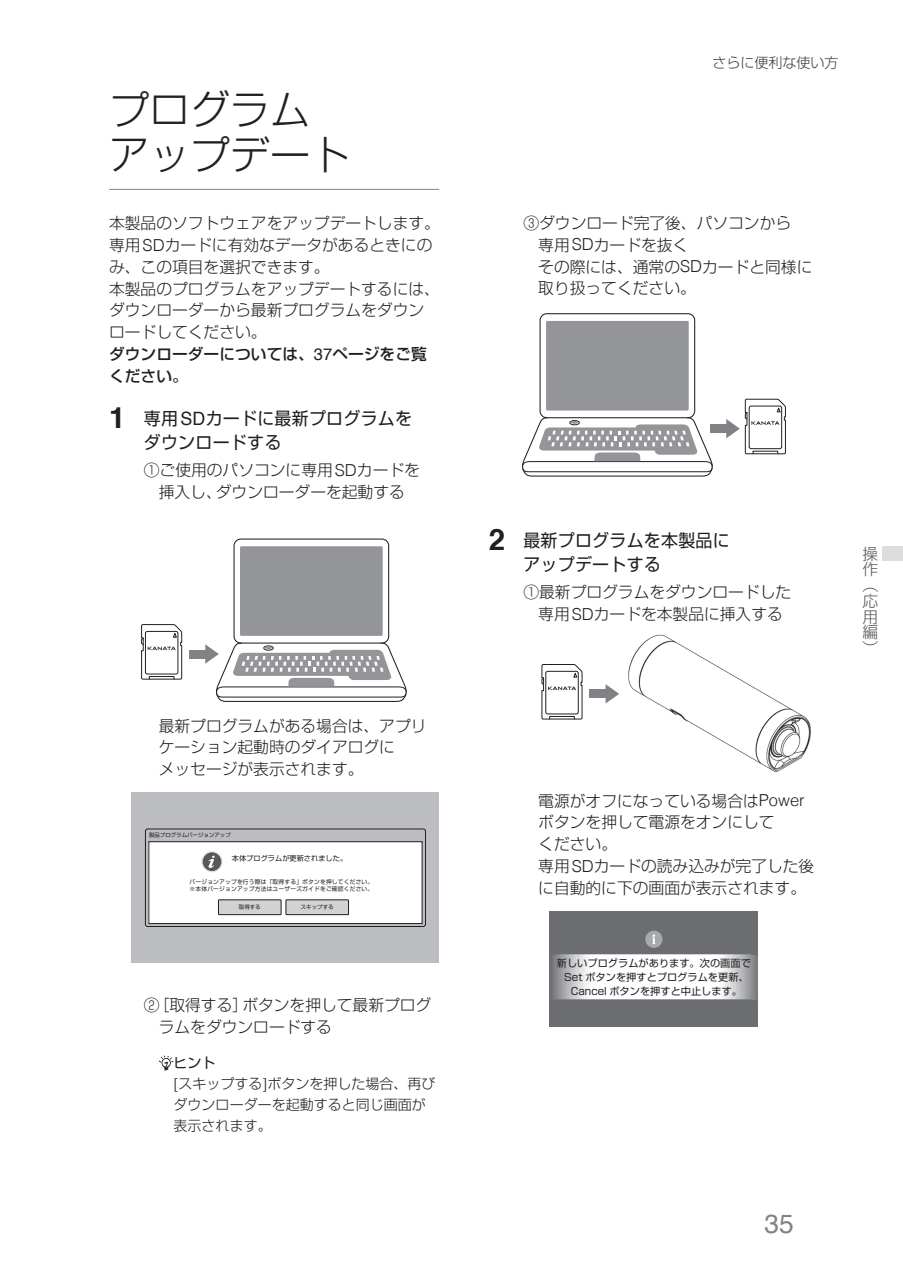
<style>
.page{position:relative;width:903px;height:1275px;background:#fff}
.page>*{position:absolute;margin:0;border:0;box-sizing:border-box;transform-origin:0 0}
.t1{font:300 40.25px/45.5px "Shin Go Pro";color:#231f20}
.t2{font:26.25px "Helvetica";color:#808285}
.t3{font:17.5px/23.6px "Shin Go Pro";letter-spacing:.015em;color:#231f20}
.t4{font:300 15.75px/21.9px "Shin Go Pro";color:#231f20}
.t5{font:300 15.75px "Shin Go Pro";color:#57585a}
.t6{font:300 14px/20.8px "Shin Go Pro";color:#231f20}
.t7{font:300 14px "Shin Go Pro";color:#3e3e3f}
.t8{font:10.15px/14px "Shin Go Pro";color:#231f20;text-align:center}
.t9{font:7.17px "Shin Go Pro";color:#231f20}
.t10{font:5.77px/6.8px "Shin Go Pro";letter-spacing:.03em;color:#231f20}
.t11{font:5.42px "Shin Go Pro";color:#231f20}
.s1{font-family:"Helvetica";font-size:16.45px}
.s2{font-weight:500}
.s3{font-family:"Helvetica";font-weight:400;font-size:16.45px}
.s4{font-family:"Helvetica";font-weight:700;font-size:29.4px}
.s5{font-family:"Helvetica";font-size:18.38px}
.s6{font-weight:400}
.s7{font-family:"Helvetica";font-size:14.7px}
</style>
<div class="page">
<img style="left:628px;top:634px;width:183px;height:138px">
<hr style="left:109px;top:189px;width:330px;height:1px;background:#808285">
<div style="left:233px;top:538px;width:156px;height:106px;border:1px solid #231f20;border-radius:7px"></div>
<div style="left:240px;top:546px;width:143px;height:90px;background:#939598"></div>
<div style="left:189px;top:650px;width:19px;height:8px;background:#808285"></div>
<svg style="left:205px;top:642px;width:202px;height:60px"></svg>
<div style="left:132px;top:792px;width:307px;height:171px;background:#bcbdc0"></div>
<div style="left:145px;top:829px;width:281px;height:98px;border:1px solid #231f20;border-radius:2px"></div>
<div style="left:149px;top:842px;width:273px;height:81px;background:#fff"></div>
<div style="left:149px;top:842px;width:273px;height:82px;border:1px solid #231f20"></div>
<div style="left:218px;top:900px;width:63px;height:15px;background:#d1d2d4"></div>
<div style="left:218px;top:900px;width:63px;height:15px;border:1px solid #231f20"></div>
<div style="left:286px;top:900px;width:62px;height:15px;background:#d1d2d4"></div>
<div style="left:286px;top:900px;width:63px;height:15px;border:1px solid #231f20"></div>
<svg style="left:201px;top:851px;width:22px;height:21px"></svg>
<div style="left:203px;top:852px;width:18px;height:19px;background:#57585a;border-radius:50%"></div>
<svg style="left:208px;top:855px;width:7px;height:13px"></svg>
<svg style="left:159px;top:1056px;width:14px;height:14px"></svg>
<div style="left:539px;top:313px;width:156px;height:105px;border:1px solid #231f20;border-radius:7px"></div>
<div style="left:546px;top:321px;width:143px;height:90px;background:#939598"></div>
<svg style="left:522px;top:417px;width:191px;height:60px"></svg>
<div style="left:710px;top:424px;width:19px;height:9px;background:#808285"></div>
<div style="left:589px;top:689px;width:20px;height:9px;background:#808285"></div>
<svg style="left:605px;top:684px;width:14px;height:19px"></svg>
<div style="left:549px;top:911px;width:209px;height:116px;background:#6c6d70"></div>
<svg style="left:553px;top:954px;width:205px;height:46px;background:#e4e5e6"></svg>
<div style="left:645px;top:931px;width:17px;height:17px;background:#a8a9ad;border-radius:50%"></div>
<svg style="left:652px;top:934px;width:4px;height:10px"></svg>
<svg style="left:141px;top:624px;width:42px;height:56px"></svg>
<svg style="left:726px;top:398px;width:60px;height:57px"></svg>
<svg style="left:541px;top:664px;width:42px;height:56px"></svg>
<div style="left:882px;top:546px;width:21px;height:15px;background:#dcdddf"></div>
<h1 class="t1" style="left:109px;top:82px;width:243px">プログラムアップデート</h1>
<p class="t4" style="left:109px;top:210px;width:332px">本製品のソフトウェアをアップデートします。専用<span class="s1">SD</span>カードに有効なデータがあるときにのみ、この項目を選択できます。<br>本製品のプログラムをアップデートするには、ダウンローダーから最新プログラムをダウンロードしてください。<br><span class="s2">ダウンローダーについては、</span><span class="s3">37</span><span class="s2">ページをご覧ください。</span></p>
<p class="t3" style="left:144px;top:405px;width:270px;text-indent:-35px"><span class="s4">1</span> 専用<span class="s5">SD</span>カードに最新プログラムをダウンロードする</p>
<p class="t4" style="left:144px;top:457px;width:278px;text-align:center">①ご使用のパソコンに専用<span class="s1">SD</span>カードを挿入し、ダウンローダーを起動する</p>
<p class="t4" style="left:159px;top:713px;width:269px">最新プログラムがある場合は、アプリケーション起動時のダイアログに<br>メッセージが表示されます。</p>
<p class="t11" style="left:149px;top:831px;width:83px">製品プログラムバージョンアップ</p>
<p class="t9" style="left:232px;top:852px;width:117px">本体プログラムが更新されました。</p>
<p class="t10" style="left:190px;top:878px;width:185px">バージョンアップを行う際は「取得する」ボタンを押してください。※本体バージョンアップ方法はユーザーズガイドをご確認ください。</p>
<p class="t11" style="left:239px;top:902px;width:23px">取得する</p>
<p class="t11" style="left:301px;top:902px;width:34px">スキップする</p>
<p class="t4" style="left:159px;top:992px;width:274px;text-indent:-15px">②［取得する］ボタンを押して最新プログラムをダウンロードする</p>
<p class="t6" style="left:173px;top:1051px;width:263px"><span class="s6">ヒント<br></span><span class="s7">[</span>スキップする<span class="s7">]</span>ボタンを押した場合、再びダウンローダーを起動すると同じ画面が表示されます。</p>
<p class="t7" style="left:712px;top:51px;width:127px">さらに便利な使い方</p>
<p class="t4" style="left:538px;top:210px;width:276px;text-indent:-15px">③ダウンロード完了後、パソコンから<br>専用<span class="s1">SD</span>カードを抜く<br>その際には、通常の<span class="s1">SD</span>カードと同様に取り扱ってください。</p>
<p class="t3" style="left:523px;top:527px;width:208px;text-indent:-35px"><span class="s4">2</span> 最新プログラムを本製品にアップデートする</p>
<p class="t4" style="left:523px;top:579px;width:269px;text-align:center">①最新プログラムをダウンロードした専用<span class="s1">SD</span>カードを本製品に挿入する</p>
<p class="t5" style="left:862px;top:541px;width:17px">操</p>
<p class="t5" style="left:862px;top:556px;width:17px">作</p>
<p class="t5" style="left:862px;top:572px;width:17px">（</p>
<p class="t5" style="left:862px;top:588px;width:17px">応</p>
<p class="t5" style="left:862px;top:604px;width:17px">用</p>
<p class="t5" style="left:862px;top:619px;width:17px">編</p>
<p class="t5" style="left:862px;top:635px;width:17px">）</p>
<p class="t4" style="left:538px;top:788px;width:278px">電源がオフになっている場合は<span class="s1">Power</span>ボタンを押して電源をオンにして<br>ください。<br>専用<span class="s1">SD</span>カードの読み込みが完了した後に自動的に下の画面が表示されます。</p>
<p class="t8" style="left:557px;top:955px;width:195px">新しいプログラムがあります。次の画面で<br>Set ボタンを押すとプログラムを更新、<br>Cancel ボタンを押すと中止します。</p>
<h2 class="t2" style="left:765px;top:1204px;width:31px">35</h2>
</div>
